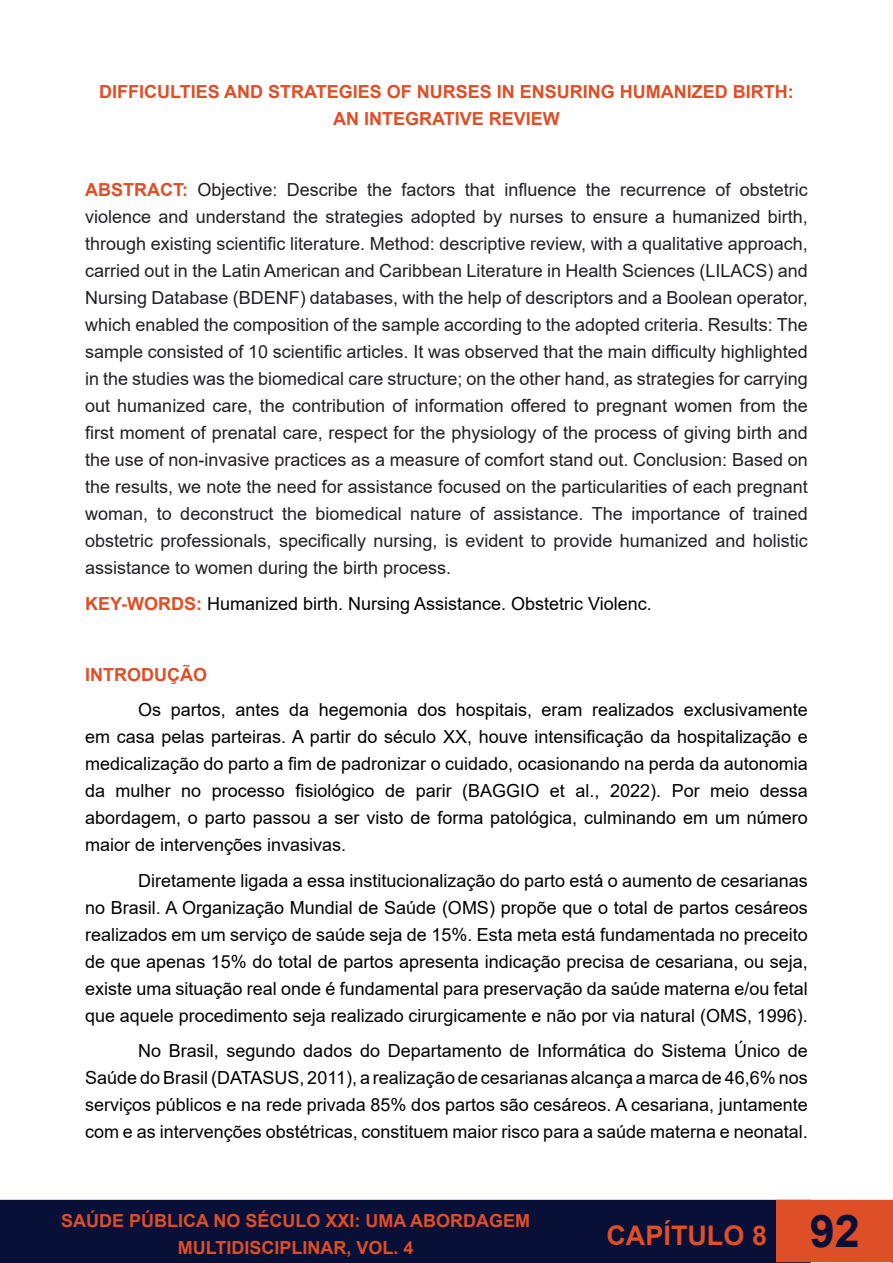
<style>
.page{position:relative;width:893px;height:1263px;background:#fff}
.page>*{position:absolute;margin:0;border:0;box-sizing:border-box;transform-origin:0 0}
.t1{font:700 45px "Arial";color:#091038}
.t2{font:700 27px "Arial";color:#de4e27}
.t3{font:18px/27px "Arial";color:#000;text-align:justify}
.t4{font:18px/27px "Arial";color:#202124;text-align:justify}
.t5{font:700 18px/27px "Arial";color:#de4e27;text-align:center}
.s1{font-weight:700;color:#de4e27}
.s2{color:#231f20}
</style>
<div class="page">
<div style="left:0;top:1200px;width:811px;height:63px;background:#091038"></div>
<div style="left:777px;top:1200px;width:116px;height:61px;background:#de4e27"></div>
<div style="left:776px;top:1200px;width:117px;height:62px;border:2px solid #de4e27"></div>
<p class="t5" style="left:99px;top:79px;width:696px">DIFFICULTIES AND STRATEGIES OF NURSES IN ENSURING HUMANIZED BIRTH:<br>AN INTEGRATIVE REVIEW</p>
<p class="t4" style="left:85px;top:176px;width:724px"><span class="s1">ABSTRACT:</span> <span class="s2">Objective:</span> Describe the factors that influence the recurrence of obstetric violence and understand the strategies adopted by nurses to ensure a humanized birth, through existing scientific literature<span class="s2">. Method:</span> descriptive review, with a qualitative approach, carried out in the Latin American and Caribbean Literature in Health Sciences (LILACS) and Nursing Database (BDENF) databases, with the help of descriptors and a Boolean operator, which enabled the composition of the sample according to the adopted criteria. <span class="s2">Results:</span> The sample consisted of 10 scientific articles. It was observed that the main difficulty highlighted in the studies was the biomedical care structure<span class="s2">; on the other hand, as strategies for carrying out humanized care, the contribution of information offered to pregnant women from the first moment of prenatal care, respect for the physiology of the process of giving birth and the use of non-invasive practices as a measure of comfort stand out. Conclusion:</span> Based on the results, we note the need for assistance focused on the particularities of each pregnant woman, to deconstruct the biomedical nature of assistance. The importance of trained obstetric professionals, specifically nursing, is evident to provide humanized and holistic assistance to women during the birth process.</p>
<p class="t3" style="left:85px;top:590px;width:568px"><span class="s1">KEY-WORDS:</span> Humanized birth. Nursing Assistance. Obstetric Violenc.</p>
<p class="t5" style="left:85px;top:661px;width:123px">INTRODUÇÃO</p>
<p class="t3" style="left:85px;top:696px;width:724px;text-indent:53px">Os partos, antes da hegemonia dos hospitais, eram realizados exclusivamente em casa pelas parteiras. A partir do século XX, houve intensificação da hospitalização e medicalização do parto a fim de padronizar o cuidado, ocasionando na perda da autonomia da mulher no processo fisiológico de parir (BAGGIO et al., 2022). Por meio dessa abordagem, o parto passou a ser visto de forma patológica, culminando em um número maior de intervenções invasivas.</p>
<p class="t3" style="left:85px;top:867px;width:724px;text-indent:53px">Diretamente ligada a essa institucionalização do parto está o aumento de cesarianas no Brasil. A Organização Mundial de Saúde (OMS) propõe que o total de partos cesáreos realizados em um serviço de saúde seja de 15%. Esta meta está fundamentada no preceito de que apenas 15% do total de partos apresenta indicação precisa de cesariana, ou seja, existe uma situação real onde é fundamental para preservação da saúde materna e/ou fetal que aquele procedimento seja realizado cirurgicamente e não por via natural (OMS, 1996).</p>
<p class="t3" style="left:85px;top:1037px;width:724px;text-indent:53px">No Brasil, segundo dados do Departamento de Informática do Sistema Único de Saúde do Brasil (DATASUS, 2011), a realização de cesarianas alcança a marca de 46,6% nos serviços públicos e na rede privada 85% dos partos são cesáreos. A cesariana, juntamente com e as intervenções obstétricas, constituem maior risco para a saúde materna e neonatal.</p>
<p class="t5" style="left:61px;top:1208px;width:471px">SAÚDE PÚBLICA NO SÉCULO XXI: UMA ABORDAGEM<br>MULTIDISCIPLINAR, VOL. 4</p>
<h2 class="t2" style="left:606px;top:1216px;width:162px">CAPÍTULO 8</h2>
<h1 class="t1" style="left:810px;top:1200px;width:52px">92</h1>
</div>
